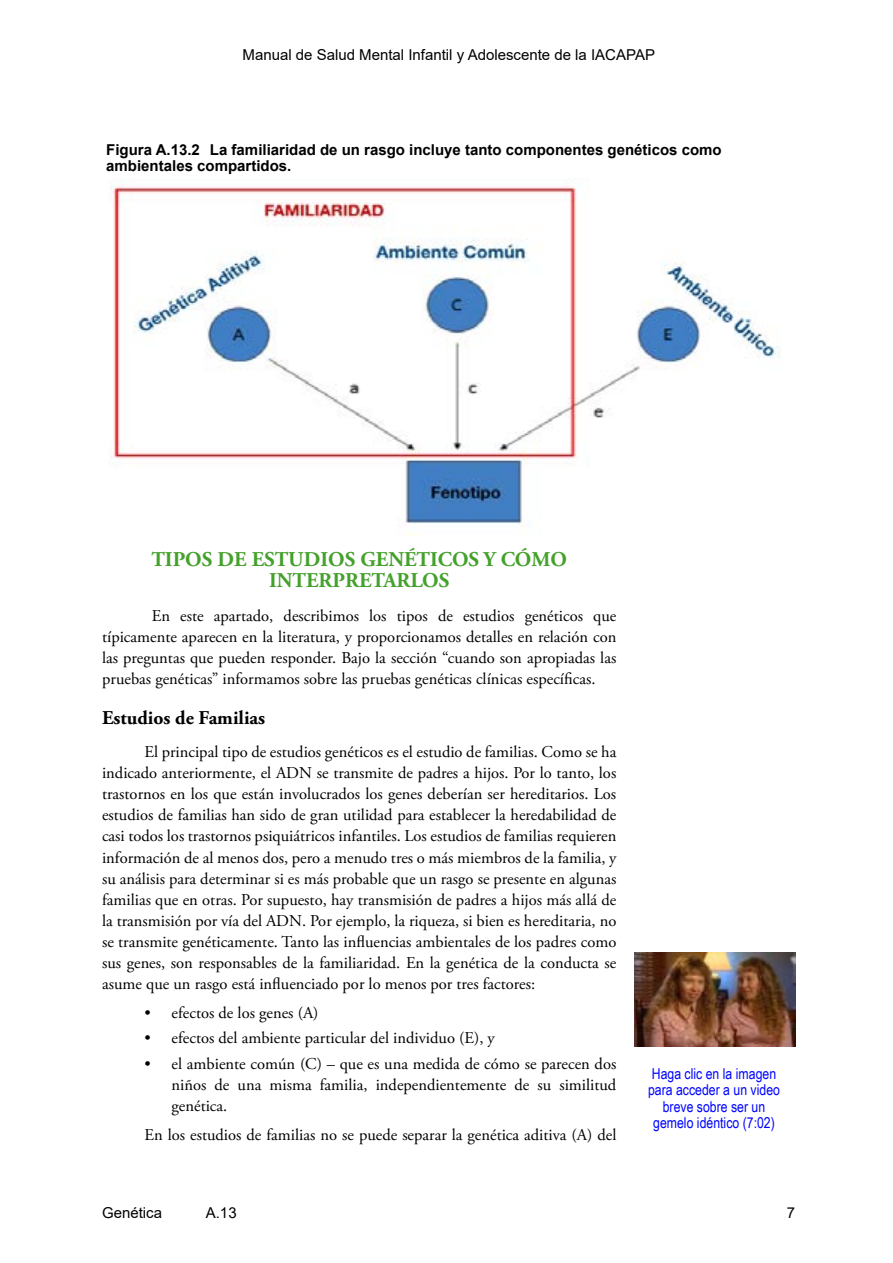
<style>
.page{position:relative;width:893px;height:1263px;background:#fff}
.page>*{position:absolute;margin:0;border:0;box-sizing:border-box;transform-origin:0 0}
.t1{font:700 21px/21px "Adobe Garamond Pro";color:#44a12b;text-align:center}
.t2{font:700 19.5px "Adobe Garamond Pro";color:#000}
.t3{font:16.5px/21px "Adobe Garamond Pro";color:#000;text-align:justify}
.t4{font:700 15px/16.5px "Arial";color:#000}
.t5{font:15px/16.5px "Arial Narrow";color:#0004ff;text-align:center}
.t6{font:15px "Arial";color:#000}
</style>
<div class="page">
<img style="left:109px;top:179px;width:672px;height:356px">
<img style="left:634px;top:952px;width:161px;height:95px">
<p class="t6" style="left:242px;top:45px;width:414px">Manual de Salud Mental Infantil y Adolescente de la IACAPAP</p>
<p class="t4" style="left:106px;top:142px;width:617px">Figura A.13.2 La familiaridad de un rasgo incluye tanto componentes genéticos como ambientales compartidos.</p>
<p class="t1" style="left:151px;top:549px;width:417px">TIPOS DE ESTUDIOS GENÉTICOS Y CÓMO<br>INTERPRETARLOS</p>
<p class="t3" style="left:102px;top:605px;width:516px;text-indent:50px">En este apartado, describimos los tipos de estudios genéticos que típicamente aparecen en la literatura, y proporcionamos detalles en relación con las preguntas que pueden responder. Bajo la sección “cuando son apropiadas las pruebas genéticas” informamos sobre las pruebas genéticas clínicas específicas.</p>
<p class="t2" style="left:102px;top:706px;width:165px">Estudios de Familias</p>
<p class="t3" style="left:102px;top:742px;width:516px;text-indent:43px">El principal tipo de estudios genéticos es el estudio de familias. Como se ha indicado anteriormente, el ADN se transmite de padres a hijos. Por lo tanto, los trastornos en los que están involucrados los genes deberían ser hereditarios. Los estudios de familias han sido de gran utilidad para establecer la heredabilidad de casi todos los trastornos psiquiátricos infantiles. Los estudios de familias requieren información de al menos dos, pero a menudo tres o más miembros de la familia, y su análisis para determinar si es más probable que un rasgo se presente en algunas familias que en otras. Por supuesto, hay transmisión de padres a hijos más allá de la transmisión por vía del ADN. Por ejemplo, la riqueza, si bien es hereditaria, no se transmite genéticamente. Tanto las influencias ambientales de los padres como sus genes, son responsables de la familiaridad. En la genética de la conducta se asume que un rasgo está influenciado por lo menos por tres factores:</p>
<p class="t3" style="left:145px;top:1003px;width:175px">• efectos de los genes (A)</p>
<p class="t3" style="left:145px;top:1028px;width:352px">• efectos del ambiente particular del individuo (E), y</p>
<p class="t3" style="left:172px;top:1053px;width:446px;text-indent:-27px">• el ambiente común (C) – que es una medida de cómo se parecen dos niños de una misma familia, independientemente de su similitud genética.</p>
<p class="t3" style="left:145px;top:1125px;width:473px">En los estudios de familias no se puede separar la genética aditiva (A) del</p>
<p class="t5" style="left:648px;top:1065px;width:133px">Haga clic en la imagen para acceder a un video breve sobre ser un gemelo idéntico (7:02)</p>
<p class="t6" style="left:102px;top:1202px;width:62px">Genética</p>
<p class="t6" style="left:206px;top:1202px;width:32px">A.13</p>
<p class="t6" style="left:787px;top:1202px;width:10px">7</p>
</div>
